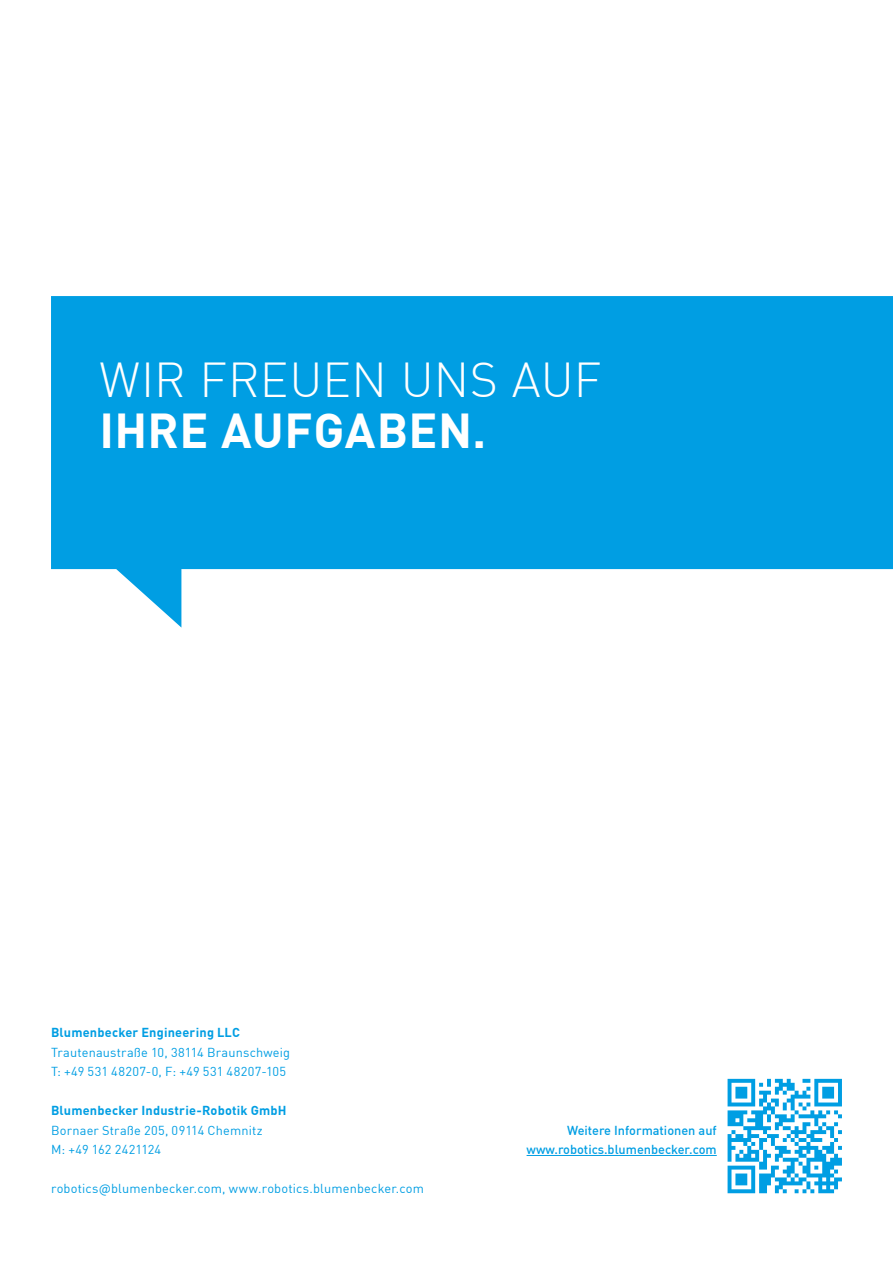
<style>
.page{position:relative;width:893px;height:1263px;background:#fff}
.page>*{position:absolute;margin:0;border:0;box-sizing:border-box;transform-origin:0 0}
.t1{font:300 48px "Blumenbecker DIN Pro";letter-spacing:.005em;color:#fff}
.t2{font:700 48px "Blumenbecker DIN Pro";letter-spacing:.01em;color:#fff}
.t3{font:12.75px/19.5px "Blumenbecker DIN Pro";letter-spacing:.015em;color:#009ee3}
.t4{font:700 12.75px "Blumenbecker DIN Pro";letter-spacing:.015em;color:#009ee3}
.t5{font:500 12.75px/19.5px "Blumenbecker DIN Pro";color:#009ee3;text-align:right}
</style>
<div class="page">
<svg style="left:51px;top:296px;width:842px;height:332px;fill:#009ee3"></svg>
<svg style="left:728px;top:1079px;width:114px;height:114px"></svg>
<hr style="left:527px;top:1155px;width:190px;height:1px;background:#009ee3">
<h1 class="t1" style="left:99px;top:342px;width:504px">WIR FREUEN UNS AUF</h1>
<h1 class="t2" style="left:99px;top:391px;width:388px">IHRE AUFGABEN.</h1>
<p class="t4" style="left:51px;top:1022px;width:191px">Blumenbecker Engineering LLC</p>
<p class="t3" style="left:51px;top:1041px;width:241px">Trautenaustraße 10, 38114 Braunschweig<br>T: +49 531 48207- 0, F: +49 531 48207-105</p>
<p class="t4" style="left:51px;top:1100px;width:237px">Blumenbecker Industrie-Robotik GmbH</p>
<p class="t3" style="left:51px;top:1119px;width:213px">Bornaer Straße 205, 09114 Chemnitz<br>M: +49 162 2421124</p>
<p class="t3" style="left:51px;top:1177px;width:374px">robotics@blumenbecker.com, www.robotics.blumenbecker.com</p>
<p class="t5" style="left:527px;top:1119px;width:192px">Weitere Informationen auf www.robotics.blumenbecker.com</p>
</div>
